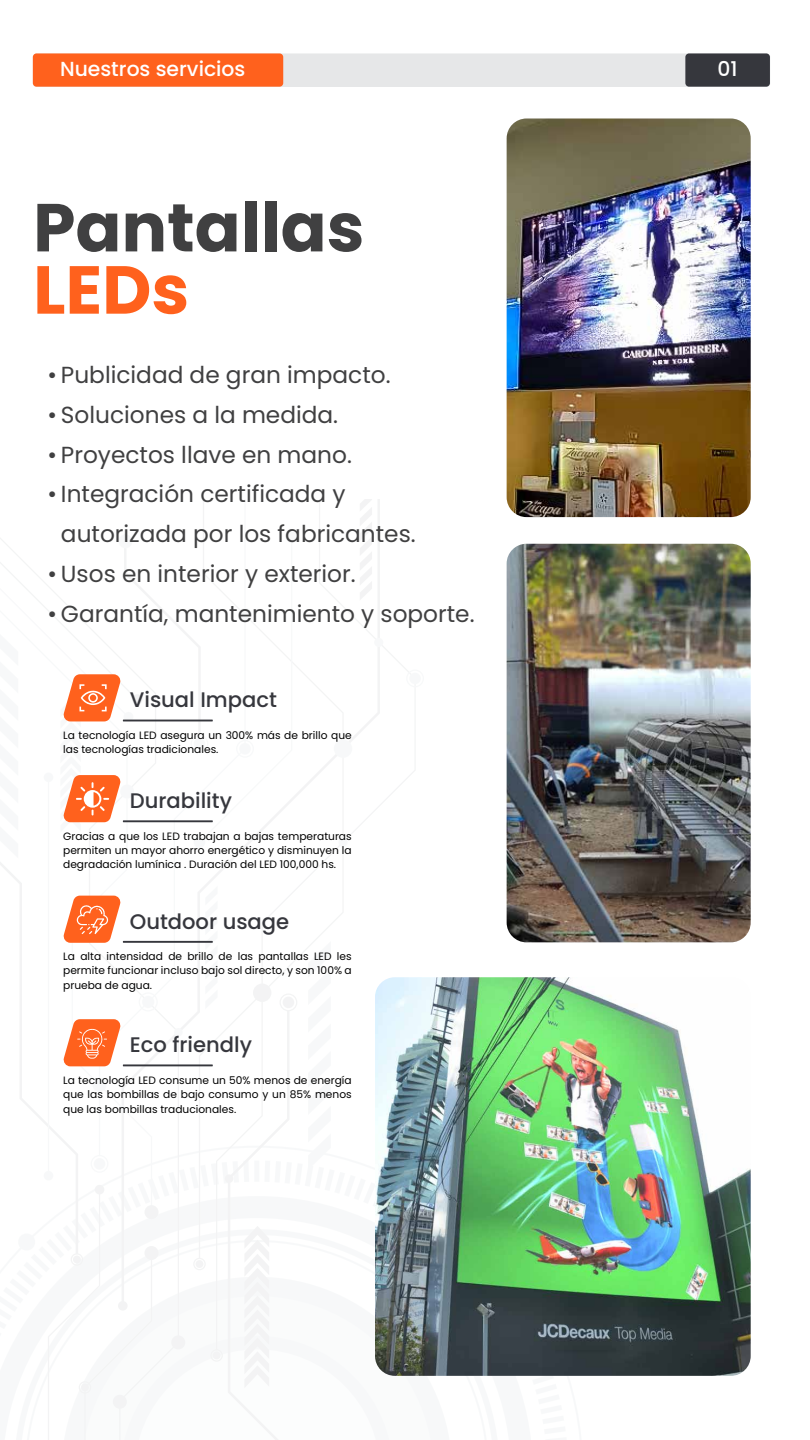
<style>
.page{position:relative;width:810px;height:1440px;background:#fff}
.page>*{position:absolute;margin:0;border:0;box-sizing:border-box;transform-origin:0 0}
.t1{font:700 67.72px "Poppins";color:#404041}
.t2{font:700 67.72px "Poppins";color:#ff611d}
.t3{font:23.25px/39.8px "Poppins";color:#404041}
.t4{font:500 21.08px "Poppins";color:#36373d}
.t5{font:500 20.33px "Poppins";color:#fff}
.t6{font:10.65px/14.2px "Poppins";color:#000;text-align:justify}
</style>
<div class="page">
<div style="left:33px;top:53px;width:737px;height:34px;background:#e6e7e8;border-radius:4px"></div>
<div style="left:33px;top:53px;width:250px;height:34px;background:#ff611d;border-radius:4px"></div>
<div style="left:685px;top:53px;width:85px;height:34px;background:#36373d;border-radius:4px"></div>
<img style="left:567px;top:977px;width:184px;height:399px">
<img style="left:507px;top:118px;width:244px;height:399px">
<img style="left:567px;top:544px;width:184px;height:398px">
<svg style="left:0;top:500px;width:567px;height:940px"></svg>
<h3 class="t5" style="left:60px;top:58px;width:187px">Nuestros servicios</h3>
<h3 class="t5" style="left:718px;top:58px;width:22px">01</h3>
<h1 class="t1" style="left:33px;top:188px;width:333px">Pantallas</h1>
<h1 class="t2" style="left:33px;top:251px;width:158px">LEDs</h1>
<h2 class="t3" style="left:47px;top:355px;width:345px">• Publicidad de gran impacto.</h2>
<h2 class="t3" style="left:47px;top:395px;width:292px">• Soluciones a la medida.</h2>
<h2 class="t3" style="left:47px;top:435px;width:306px">• Proyectos llave en mano.</h2>
<h2 class="t3" style="left:61px;top:475px;width:356px;text-indent:-14px">• Integración certificada y autorizada por los fabricantes.</h2>
<h2 class="t3" style="left:47px;top:554px;width:310px">• Usos en interior y exterior.</h2>
<h2 class="t3" style="left:47px;top:594px;width:429px">• Garantía, mantenimiento y soporte.</h2>
<h3 class="t4" style="left:130px;top:688px;width:149px">Visual Impact</h3>
<p class="t6" style="left:63px;top:728px;width:290px">La tecnología LED asegura un 300% más de brillo que las tecnologías tradicionales.</p>
<h3 class="t4" style="left:130px;top:789px;width:104px">Durability</h3>
<p class="t6" style="left:63px;top:829px;width:290px">Gracias a que los LED trabajan a bajas temperaturas permiten un mayor ahorro energético y disminuyen la degradación lumínica . Duración del LED 100,000 hs.</p>
<h3 class="t4" style="left:130px;top:909px;width:161px">Outdoor usage</h3>
<p class="t6" style="left:63px;top:949px;width:290px">La alta intensidad de brillo de las pantallas LED les permite funcionar incluso bajo sol directo, y son 100% a prueba de agua.</p>
<h3 class="t4" style="left:130px;top:1033px;width:124px">Eco friendly</h3>
<p class="t6" style="left:63px;top:1073px;width:290px">La tecnología LED consume un 50% menos de energía que las bombillas de bajo consumo y un 85% menos que las bombillas traducionales.</p>
</div>
